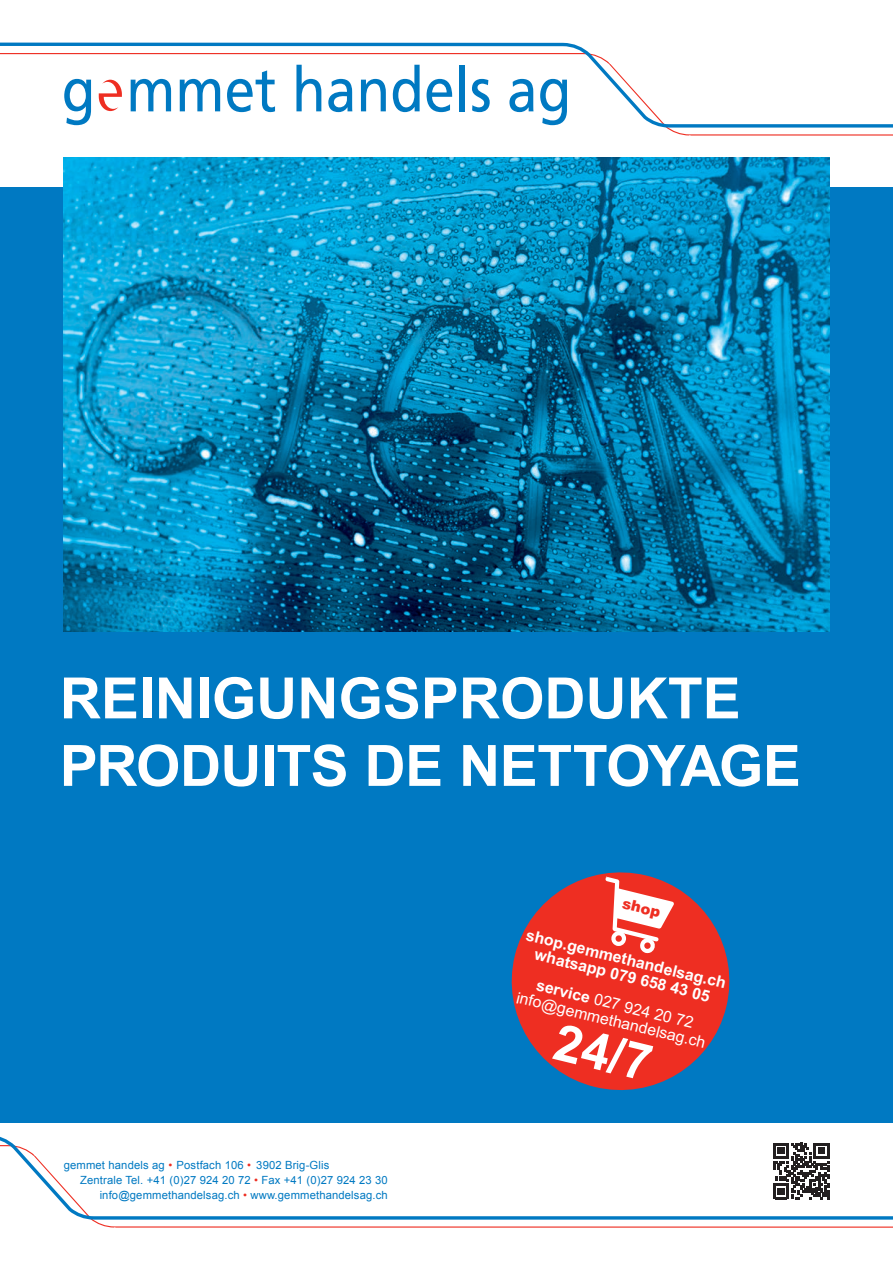
<style>
.page{position:relative;width:893px;height:1263px;background:#fff}
.page>*{position:absolute;margin:0;border:0;box-sizing:border-box;transform-origin:0 0}
.t1{font:700 57px "Arial";color:#fff}
.t2{font:700 50.7px "Arial";color:#fff}
.t3{font:700 15.9px/16.6px "Arial";color:#fff;text-align:center}
.t4{font:15.9px/16.8px "Arial";color:#fff;text-align:center}
.t5{font:900 14.85px "Arial";color:#ee2e22}
.t6{font:11.25px "Arial";letter-spacing:.01em;color:#0079c2}
.s1{color:#ee2e22}
.s2{font-weight:700}
</style>
<div class="page">
<div style="left:0;top:187px;width:893px;height:936px;background:#0079c2"></div>
<img style="left:64px;top:157px;width:765px;height:474px">
<svg style="left:667px;top:128px;width:226px;height:8px"></svg>
<svg style="left:0;top:43px;width:893px;height:85px"></svg>
<svg style="left:64px;top:79px;width:27px;height:46px"></svg>
<svg style="left:131px;top:79px;width:40px;height:32px"></svg>
<svg style="left:180px;top:79px;width:40px;height:32px"></svg>
<svg style="left:227px;top:70px;width:48px;height:42px"></svg>
<svg style="left:296px;top:65px;width:25px;height:46px"></svg>
<svg style="left:328px;top:79px;width:24px;height:33px"></svg>
<svg style="left:361px;top:79px;width:25px;height:32px"></svg>
<svg style="left:393px;top:65px;width:27px;height:47px"></svg>
<svg style="left:427px;top:79px;width:25px;height:33px"></svg>
<div style="left:460px;top:65px;width:5px;height:46px;background:#0079c2"></div>
<svg style="left:472px;top:79px;width:18px;height:33px"></svg>
<svg style="left:509px;top:79px;width:24px;height:33px"></svg>
<svg style="left:540px;top:79px;width:27px;height:46px"></svg>
<svg style="left:99px;top:80px;width:23px;height:31px"></svg>
<svg style="left:88px;top:1219px;width:805px;height:9px"></svg>
<svg style="left:0;top:1136px;width:893px;height:83px"></svg>
<svg style="left:773px;top:1143px;width:56px;height:56px"></svg>
<svg style="left:511px;top:872px;width:218px;height:219px;fill:#ee2e22"></svg>
<svg style="left:605px;top:877px;width:69px;height:76px"></svg>
<p class="t1" style="left:60px;top:661px;width:682px">REINIGUNGSPRODUKTE</p>
<p class="t1" style="left:60px;top:728px;width:743px">PRODUITS DE NETTOYAGE</p>
<p class="t6" style="left:64px;top:1158px;width:267px">gemmet handels ag <span class="s1">•</span> Postfach 106 <span class="s1">•</span> 3902 Brig-Glis</p>
<p class="t6" style="left:80px;top:1173px;width:309px">Zentrale Tel. +41 (0)27 924 20 72 <span class="s1">•</span> Fax +41 (0)27 924 23 30</p>
<p class="t6" style="left:100px;top:1188px;width:290px">info@gemmethandelsag.ch <span class="s1">•</span> www.gemmethandelsag.ch</p>
<p class="t5" style="left:625px;top:892px;width:40px;rotate:14deg">shop</p>
<p class="t3" style="left:528px;top:926px;width:207px;rotate:14deg">shop.gemmethandelsag.ch whatsapp 079 658 43 05</p>
<p class="t2" style="left:563px;top:1008px;width:100px;rotate:14deg">24/7</p>
<p class="t4" style="left:523px;top:972px;width:196px;rotate:14deg"><span class="s2">service</span> 027 924 20 72 info@gemmethandelsag.ch</p>
</div>
